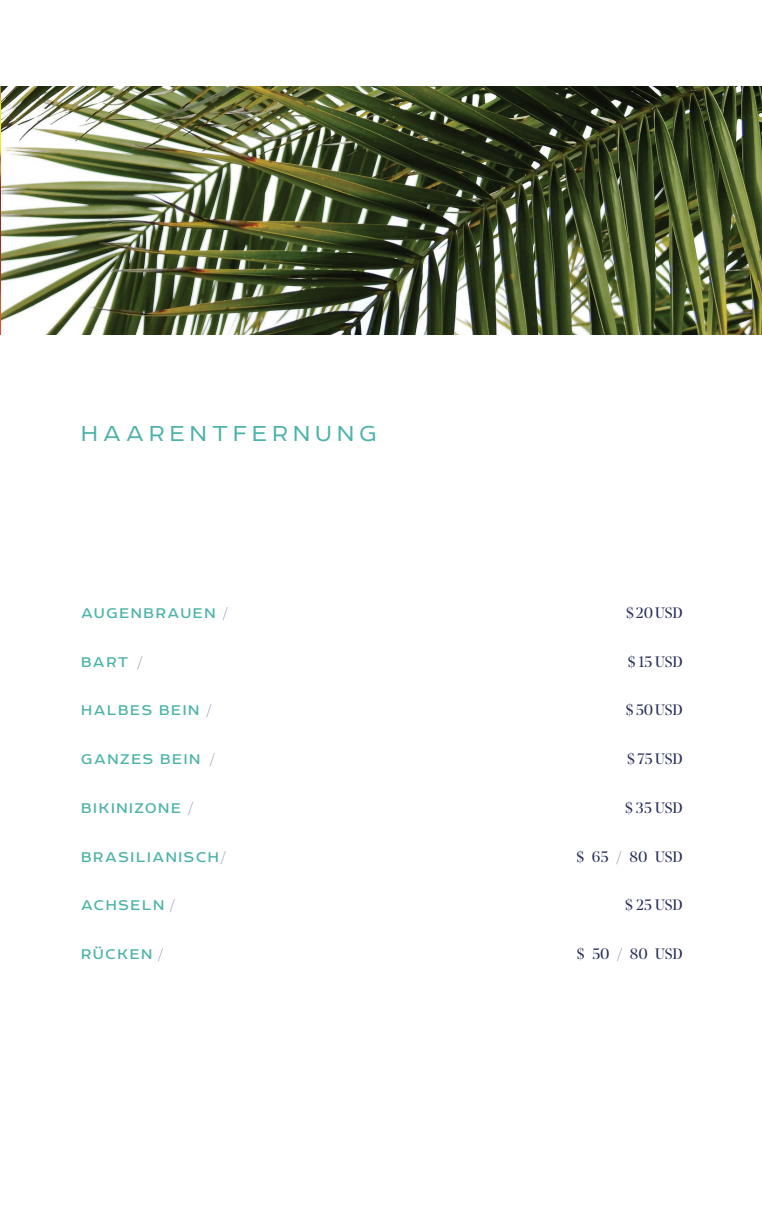
<style>
.page{position:relative;width:762px;height:1205px;background:#fff}
.page>*{position:absolute;margin:0;border:0;box-sizing:border-box;transform-origin:0 0}
.t1{font:300 25px "Echoes Sans";letter-spacing:.21em;color:#4cb3a8}
.t2{font:16.25px "Echoes Sans";letter-spacing:.1em;color:#4cb3a8}
.t3{font:15px "Noe Display";color:#262d59}
.s1{font-family:"Noe Display";font-size:15px;color:#262d59}
</style>
<div class="page">
<img style="left:0;top:87px;width:762px;height:248px">
<h1 class="t1" style="left:81px;top:420px;width:297px">HAARENTFERNUNG</h1>
<p class="t2" style="left:81px;top:604px;width:149px">AUGENBRAUEN <span class="s1">/</span></p>
<p class="t3" style="left:626px;top:603px;width:58px">$ 20 USD</p>
<p class="t2" style="left:81px;top:653px;width:63px">BART <span class="s1">/</span></p>
<p class="t3" style="left:628px;top:652px;width:56px">$ 15 USD</p>
<p class="t2" style="left:81px;top:701px;width:132px">HALBES BEIN <span class="s1">/</span></p>
<p class="t3" style="left:626px;top:701px;width:58px">$ 50 USD</p>
<p class="t2" style="left:81px;top:750px;width:135px">GANZES BEIN <span class="s1">/</span></p>
<p class="t3" style="left:627px;top:750px;width:57px">$ 75 USD</p>
<p class="t2" style="left:81px;top:799px;width:114px">BIKINIZONE <span class="s1">/</span></p>
<p class="t3" style="left:625px;top:798px;width:59px">$ 35 USD</p>
<p class="t2" style="left:81px;top:848px;width:147px">BRASILIANISCH<span class="s1">/</span></p>
<p class="t3" style="left:576px;top:847px;width:108px">$ 65 / 80 USD</p>
<p class="t2" style="left:81px;top:896px;width:96px">ACHSELN <span class="s1">/</span></p>
<p class="t3" style="left:625px;top:896px;width:59px">$ 25 USD</p>
<p class="t2" style="left:81px;top:945px;width:84px">RÜCKEN <span class="s1">/</span></p>
<p class="t3" style="left:577px;top:945px;width:107px">$ 50 / 80 USD</p>
</div>
